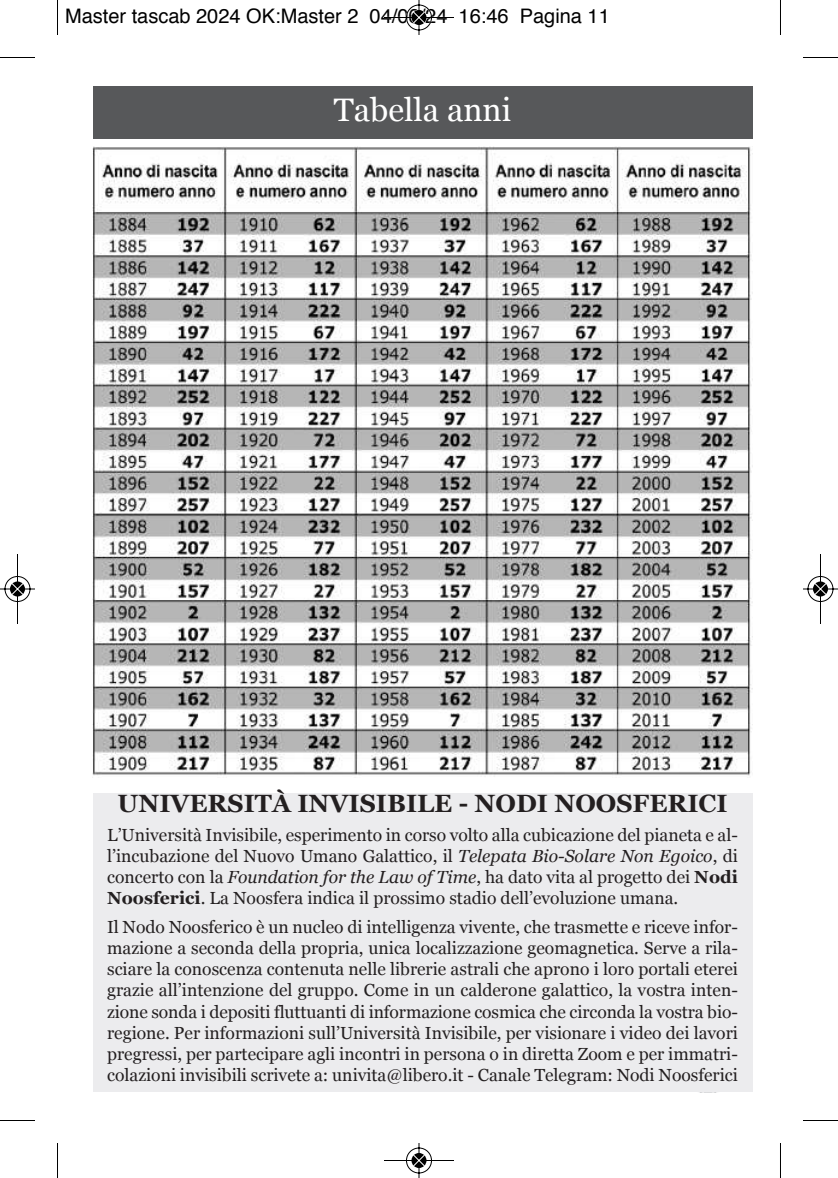
<style>
.page{position:relative;width:838px;height:1178px;background:#fff}
.page>*{position:absolute;margin:0;border:0;box-sizing:border-box;transform-origin:0 0}
.t1{font:32.5px "Georgia";color:#fff}
.t2{font:30px "Georgia";color:#231f20}
.t3{font:700 25px "Georgia";color:#231f20}
.t4{font:20px "Helvetica";color:#000}
.t5{font:17.5px/21.2px "Georgia";color:#231f20;text-align:justify}
.s1{font-style:italic}
.s2{font-weight:700}
</style>
<div class="page">
<div style="left:93px;top:86px;width:659px;height:52px;background:#57585a"></div>
<img style="left:93px;top:147px;width:659px;height:630px">
<div style="left:93px;top:793px;width:659px;height:299px;background:#ececee"></div>
<hr style="left:57px;top:0;width:1px;height:35px;background:#000">
<hr style="left:0;top:57px;width:35px;height:1px;background:#000">
<hr style="left:780px;top:0;width:1px;height:35px;background:#000">
<hr style="left:803px;top:57px;width:35px;height:1px;background:#000">
<hr style="left:57px;top:1143px;width:1px;height:35px;background:#000">
<hr style="left:0;top:1120px;width:35px;height:1px;background:#000">
<hr style="left:780px;top:1143px;width:1px;height:35px;background:#000">
<hr style="left:803px;top:1120px;width:35px;height:1px;background:#000">
<svg style="left:384px;top:0;width:70px;height:35px"></svg>
<svg style="left:384px;top:1143px;width:70px;height:35px"></svg>
<svg style="left:0;top:554px;width:35px;height:70px"></svg>
<svg style="left:803px;top:554px;width:35px;height:70px"></svg>
<p class="t4" style="left:65px;top:7px;width:546px">Master tascab 2024 OK:Master 2 04/06/24 16:46 Pagina 11</p>
<h1 class="t1" style="left:334px;top:91px;width:179px">Tabella anni</h1>
<h3 class="t3" style="left:118px;top:789px;width:611px">UNIVERSITÀ INVISIBILE - NODI NOOSFERICI</h3>
<p class="t5" style="left:107px;top:824px;width:632px">L’Università Invisibile, esperimento in corso volto alla cubicazione del pianeta e al&shy;l’incubazione del Nuovo Umano Galattico, il <span class="s1">Telepata Bio-Solare Non Egoico</span>, di concerto con la <span class="s1">Foundation for the Law of Time</span>, ha dato vita al progetto dei <span class="s2">Nodi Noosferici</span>. La Noosfera indica il prossimo stadio dell’evoluzione umana.</p>
<p class="t5" style="left:107px;top:916px;width:632px">Il Nodo Noosferico è un nucleo di intelligenza vivente, che trasmette e riceve infor&shy;mazione a seconda della propria, unica localizzazione geomagnetica. Serve a rila&shy;sciare la conoscenza contenuta nelle librerie astrali che aprono i loro portali eterei grazie all’intenzione del gruppo. Come in un calderone galattico, la vostra inten&shy;zione sonda i depositi fluttuanti di informazione cosmica che circonda la vostra bio&shy;regione. Per informazioni sull’Università Invisibile, per visionare i video dei lavori pregressi, per partecipare agli incontri in persona o in diretta Zoom e per immatri&shy;colazioni invisibili scrivete a: univita@libero.it - Canale Telegram: Nodi Noosferici</p>
<h2 class="t2" style="left:697px;top:1050px;width:27px">11</h2>
</div>
